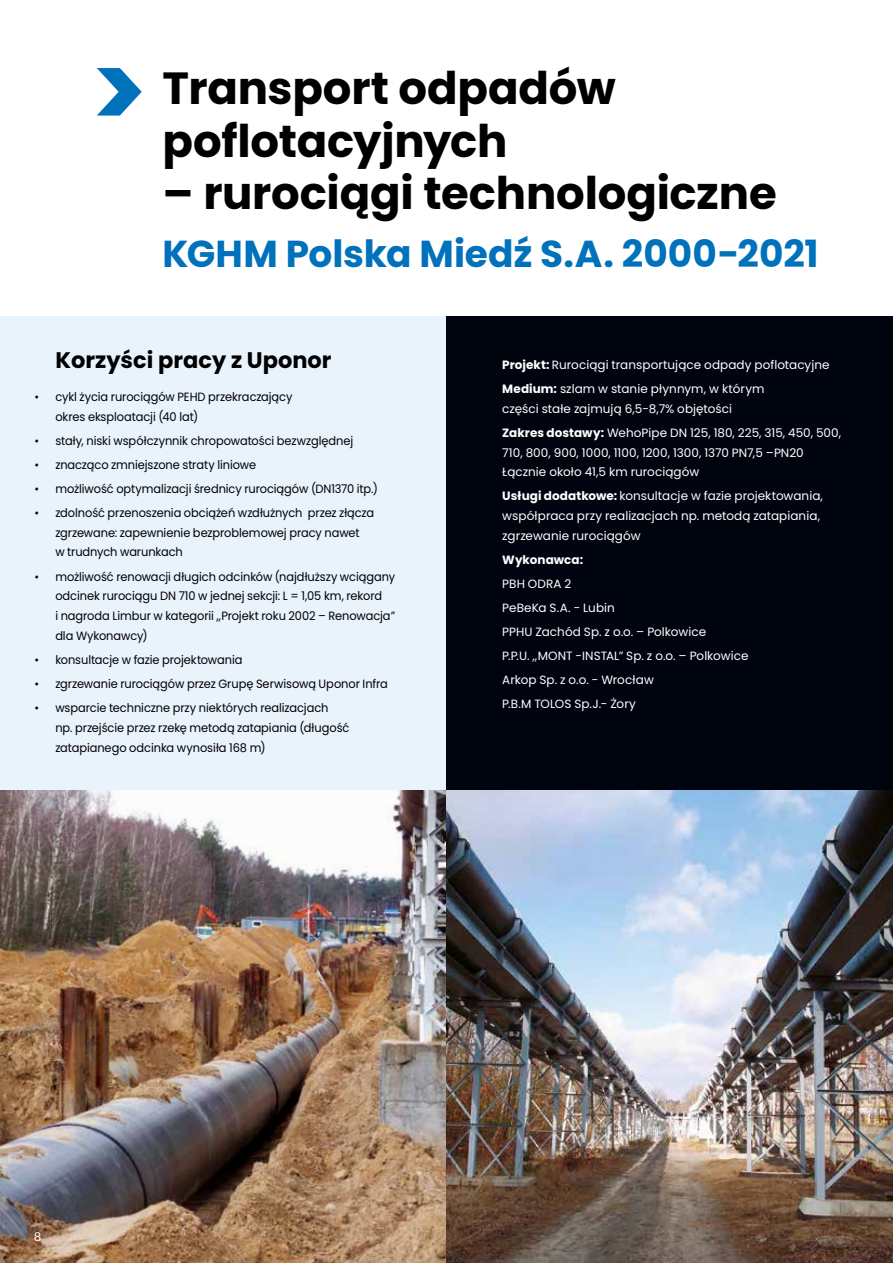
<style>
.page{position:relative;width:893px;height:1263px;background:#fff}
.page>*{position:absolute;margin:0;border:0;box-sizing:border-box;transform-origin:0 0}
.t1{font:700 45px/52.5px "Poppins";letter-spacing:-.005em;color:#000}
.t2{font:700 37.5px "Poppins";color:#0071bb}
.t3{font:700 22.5px "Poppins";color:#000}
.t4{font:12px/19.8px "Poppins";letter-spacing:-.005em;color:#000;scale:.95 1}
.t5{font:12px/24px "Poppins";letter-spacing:.005em;color:#fff}
.t6{font:700 12px "Poppins";letter-spacing:.005em;color:#fff}
.s1{font-weight:700}
</style>
<div class="page">
<svg style="left:97px;top:68px;width:45px;height:48px"></svg>
<img style="left:0;top:789px;width:893px;height:474px">
<div style="left:0;top:316px;width:446px;height:473px;background:#e9f3fc"></div>
<div style="left:446px;top:316px;width:447px;height:473px;background:#00040f"></div>
<h1 class="t1" style="left:163px;top:63px;width:455px">Transport odpadów poflotacyjnych</h1>
<h1 class="t1" style="left:163px;top:168px;width:616px">– rurociągi technologiczne</h1>
<h2 class="t2" style="left:163px;top:232px;width:657px">KGHM Polska Miedź S.A. 2000-2021</h2>
<h3 class="t3" style="left:56px;top:347px;width:277px">Korzyści pracy z Uponor</h3>
<p class="t4" style="left:55px;top:387px;width:251px;text-indent:-21px">• cykl życia rurociągów PEHD przekraczający okres eksploatacji (40 lat)</p>
<p class="t4" style="left:34px;top:431px;width:337px">• stały, niski współczynnik chropowatości bezwzględnej</p>
<p class="t4" style="left:34px;top:455px;width:235px">• znacząco zmniejszone straty liniowe</p>
<p class="t4" style="left:34px;top:479px;width:363px">• możliwość optymalizacji średnicy rurociągów (DN1370 itp.)</p>
<p class="t4" style="left:55px;top:503px;width:337px;text-indent:-21px">• zdolność przenoszenia obciążeń wzdłużnych przez złącza zgrzewane: zapewnienie bezproblemowej pracy nawet<br>w trudnych warunkach</p>
<p class="t4" style="left:55px;top:566px;width:359px;text-indent:-21px">• możliwość renowacji długich odcinków (najdłuższy wciągany odcinek rurociągu DN 710 w jednej sekcji: L = 1,05 km, rekord<br>i nagroda Limbur w kategorii „Projekt roku 2002 – Renowacja” dla Wykonawcy)</p>
<p class="t4" style="left:34px;top:650px;width:221px">• konsultacje w fazie projektowania</p>
<p class="t4" style="left:34px;top:674px;width:374px">• zgrzewanie rurociągów przez Grupę Serwisową Uponor Infra</p>
<p class="t4" style="left:55px;top:698px;width:311px;text-indent:-21px">• wsparcie techniczne przy niektórych realizacjach<br>np. przejście przez rzekę metodą zatapiania (długość zatapianego odcinka wynosiła 168 m)</p>
<p class="t5" style="left:502px;top:353px;width:329px"><span class="s1">Projekt:</span> Rurociągi transportujące odpady poflotacyjne<br><span class="s1">Medium:</span> szlam w stanie płynnym, w którym</p>
<p class="t5" style="left:502px;top:397px;width:340px">części stałe zajmują 6,5-8,7% objętości<br><span class="s1">Zakres dostawy:</span> WehoPipe DN 125, 180, 225, 315, 450, 500,</p>
<p class="t5" style="left:502px;top:443px;width:303px;line-height:19.8px">710, 800, 900, 1000, 1100, 1200, 1300, 1370 PN7,5 –PN20<br>Łącznie około 41,5 km rurociągów</p>
<p class="t5" style="left:502px;top:486px;width:322px;line-height:19.8px"><span class="s1">Usługi dodatkowe:</span> konsultacje w fazie projektowania, współpraca przy realizacjach np. metodą zatapiania, zgrzewanie rurociągów</p>
<p class="t6" style="left:502px;top:553px;width:82px">Wykonawca:</p>
<p class="t5" style="left:502px;top:572px;width:248px">PBH ODRA 2<br>PeBeKa S.A. - Lubin<br>PPHU Zachód Sp. z o.o. – Polkowice<br>P.P.U. „MONT -INSTAL” Sp. z o.o. – Polkowice<br>Arkop Sp. z o.o. - Wrocław<br>P.B.M TOLOS Sp.J.- Żory</p>
<p class="t5" style="left:34px;top:1224px;width:9px">8</p>
</div>
